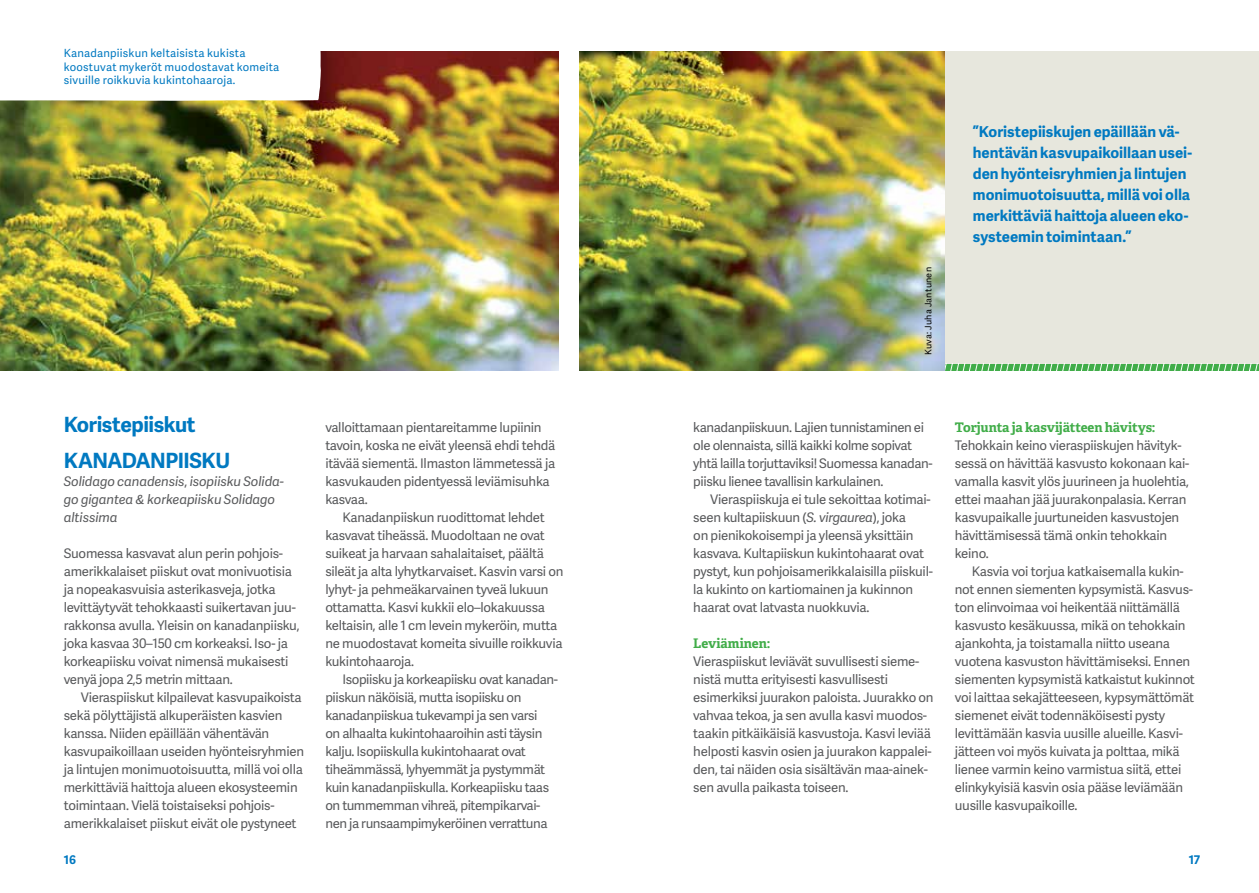
<style>
.page{position:relative;width:1259px;height:893px;background:#fff}
.page>*{position:absolute;margin:0;border:0;box-sizing:border-box;transform-origin:0 0}
.t1{font:700 21px/36px "Adelle Sans";letter-spacing:-.02em;color:#0079c1}
.t2{font:700 15px/21px "Adelle Sans";letter-spacing:-.005em;color:#0079c1}
.t3{font:13.2px/18px "Adelle Sans";letter-spacing:-.02em;color:#58595b}
.t4{font:italic 13.2px/18px "Adelle Sans";letter-spacing:-.01em;color:#58595b}
.t5{font:700 13.2px "Adelle";letter-spacing:-.01em;color:#41ad49}
.t6{font:700 12px "Adelle Sans";color:#0079c1}
.t7{font:11.25px/13.5px "Adelle Sans";letter-spacing:.015em;color:#0079c1}
.t8{font:9px "Adelle Sans";letter-spacing:.02em;color:#000}
.s1{font-style:normal}
.s2{font-style:italic}
</style>
<div class="page">
<div style="left:944px;top:51px;width:315px;height:320px;background:#e7e7dd"></div>
<svg style="left:944px;top:364px;width:315px;height:7px;background:#60ba67"></svg>
<img style="left:0;top:51px;width:558px;height:320px">
<svg style="left:0;top:51px;width:321px;height:50px"></svg>
<img style="left:579px;top:51px;width:365px;height:320px">
<p class="t7" style="left:64px;top:46px;width:217px">Kanadanpiiskun keltaisista kukista koostuvat mykeröt muodostavat komeita sivuille roikkuvia kukintohaaroja.</p>
<h1 class="t1" style="left:64px;top:406px;width:168px">Koristepiiskut<br>KANADANPIISKU</h1>
<p class="t4" style="left:64px;top:472px;width:222px">Solidago canadensis<span class="s1">,</span> isopiisku Solida&shy;go gigantea &amp; korkeapiisku Solidago altissima</p>
<p class="t3" style="left:64px;top:544px;width:237px">Suomessa kasvavat alun perin pohjois&shy;amerikkalaiset piiskut ovat monivuotisia ja nopeakasvuisia asterikasveja, jotka levittäytyvät tehokkaasti suikertavan juu&shy;rakkonsa avulla. Yleisin on kanadanpiisku, joka kasvaa 30–150 cm korkeaksi. Iso- ja korkeapiisku voivat nimensä mukaisesti venyä jopa 2,5 metrin mittaan.</p>
<p class="t3" style="left:64px;top:688px;width:242px;text-indent:17px">Vieraspiiskut kilpailevat kasvupaikoista sekä pölyttäjistä alkuperäisten kasvien kanssa. Niiden epäillään vähentävän kasvupaikoillaan useiden hyönteisryhmien ja lintujen monimuotoisuutta, millä voi olla merkittäviä haittoja alueen ekosysteemin toimintaan. Vielä toistaiseksi pohjois&shy;amerikkalaiset piiskut eivät ole pystyneet</p>
<p class="t3" style="left:325px;top:418px;width:231px">valloittamaan pientareitamme lupiinin tavoin, koska ne eivät yleensä ehdi tehdä itävää siementä. Ilmaston lämmetessä ja kasvukauden pidentyessä leviämisuhka kasvaa.</p>
<p class="t3" style="left:325px;top:508px;width:240px;text-indent:17px">Kanadanpiiskun ruodittomat lehdet kasvavat tiheässä. Muodoltaan ne ovat suikeat ja harvaan sahalaitaiset, päältä sileät ja alta lyhytkarvaiset. Kasvin varsi on lyhyt- ja pehmeäkarvainen tyveä lukuun ottamatta. Kasvi kukkii elo–lokakuussa keltaisin, alle 1 cm levein mykeröin, mutta ne muodostavat komeita sivuille roikkuvia kukintohaaroja.</p>
<p class="t3" style="left:325px;top:670px;width:234px;text-indent:17px">Isopiisku ja korkeapiisku ovat kanadan&shy;piiskun näköisiä, mutta isopiisku on kanadanpiiskua tukevampi ja sen varsi<br>on alhaalta kukintohaaroihin asti täysin kalju. Isopiiskulla kukintohaarat ovat tiheämmässä, lyhyemmät ja pystymmät kuin kanadanpiiskulla. Korkeapiisku taas on tummemman vihreä, pitempikarvai&shy;nen ja runsaampimykeröinen verrattuna</p>
<p class="t8" style="left:921px;top:355px;width:89px;rotate:-90deg">Kuva: Juha Jantunen</p>
<p class="t2" style="left:973px;top:120px;width:221px">”Koristepiiskujen epäillään vä&shy;hentävän kasvupaikoillaan usei&shy;den hyönteisryhmien ja lintujen monimuotoisuutta, millä voi olla merkittäviä haittoja alueen eko&shy;systeemin toimintaan.”</p>
<p class="t3" style="left:693px;top:418px;width:240px">kanadanpiiskuun. Lajien tunnistaminen ei ole olennaista, sillä kaikki kolme sopivat yhtä lailla torjuttaviksi! Suomessa kanadan&shy;piisku lienee tavallisin karkulainen.</p>
<p class="t3" style="left:693px;top:490px;width:241px;text-indent:17px">Vieraspiiskuja ei tule sekoittaa kotimai&shy;seen kultapiiskuun (<span class="s2">S. virgaurea</span>), joka<br>on pienikokoisempi ja yleensä yksittäin kasvava. Kultapiiskun kukintohaarat ovat pystyt, kun pohjoisamerikkalaisilla piiskuil&shy;la kukinto on kartiomainen ja kukinnon haarat ovat latvasta nuokkuvia.</p>
<p class="t5" style="left:693px;top:634px;width:79px">Leviäminen:</p>
<p class="t3" style="left:693px;top:652px;width:242px">Vieraspiiskut leviävät suvullisesti sieme&shy;nistä mutta erityisesti kasvullisesti esimerkiksi juurakon paloista. Juurakko on vahvaa tekoa, ja sen avulla kasvi muodos&shy;taakin pitkäikäisiä kasvustoja. Kasvi leviää helposti kasvin osien ja juurakon kappalei&shy;den, tai näiden osia sisältävän maa-ainek&shy;sen avulla paikasta toiseen.</p>
<p class="t5" style="left:955px;top:418px;width:202px">Torjunta ja kasvijätteen hävitys:</p>
<p class="t3" style="left:955px;top:436px;width:236px">Tehokkain keino vieraspiiskujen hävityk&shy;sessä on hävittää kasvusto kokonaan kai&shy;vamalla kasvit ylös juurineen ja huolehtia, ettei maahan jää juurakonpalasia. Kerran kasvupaikalle juurtuneiden kasvustojen hävittämisessä tämä onkin tehokkain keino.</p>
<p class="t3" style="left:955px;top:562px;width:241px;text-indent:17px">Kasvia voi torjua katkaisemalla kukin&shy;not ennen siementen kypsymistä. Kasvus&shy;ton elinvoimaa voi heikentää niittämällä kasvusto kesäkuussa, mikä on tehokkain ajankohta, ja toistamalla niitto useana vuotena kasvuston hävittämiseksi. Ennen siementen kypsymistä katkaistut kukinnot voi laittaa sekajätteeseen, kypsymättömät siemenet eivät todennäköisesti pysty levittämään kasvia uusille alueille. Kasvi&shy;jätteen voi myös kuivata ja polttaa, mikä lienee varmin keino varmistua siitä, ettei elinkykyisiä kasvin osia pääse leviämään uusille kasvupaikoille.</p>
<p class="t6" style="left:64px;top:850px;width:14px">16</p>
<p class="t6" style="left:1189px;top:850px;width:13px">17</p>
</div>
